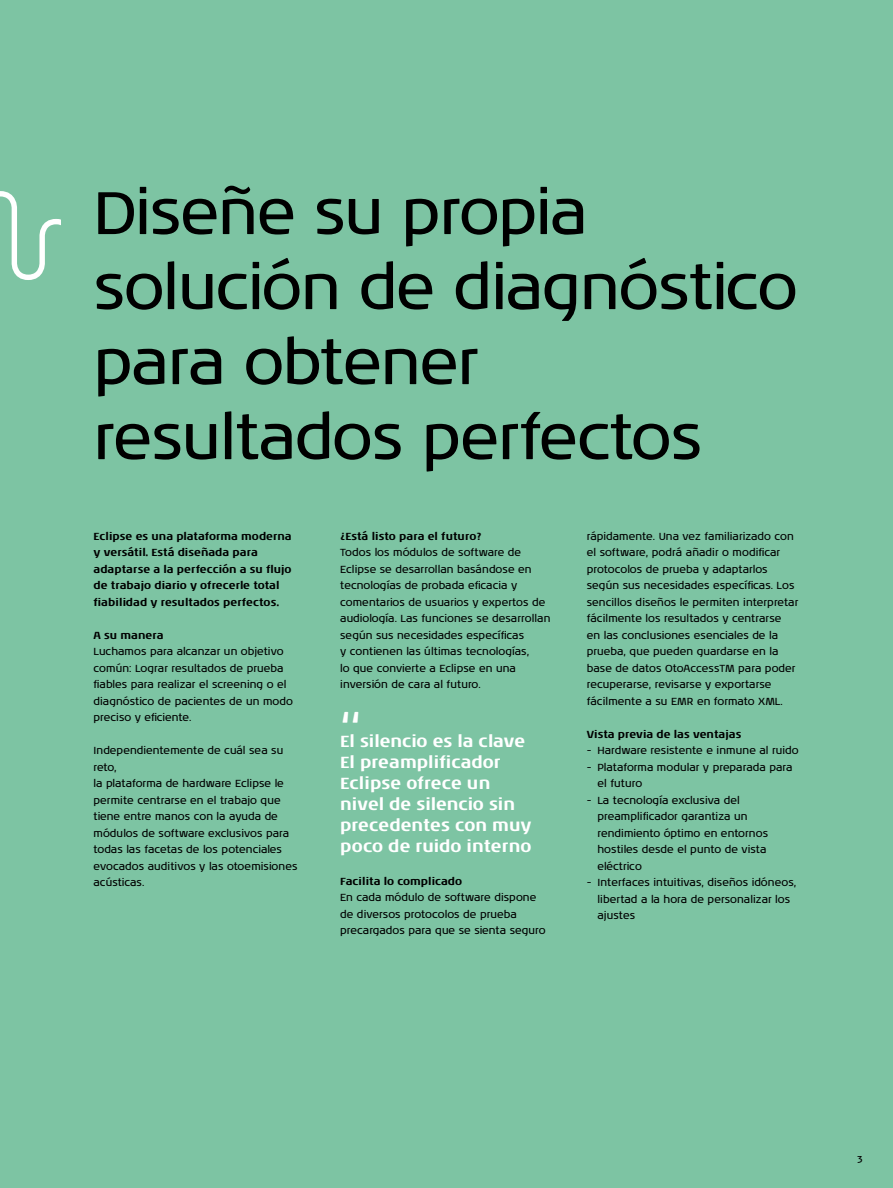
<style>
.page{position:relative;width:893px;height:1188px;background:#7dc4a3}
.page>*{position:absolute;margin:0;border:0;box-sizing:border-box;transform-origin:0 0}
.t1{font:61.5px/75px "Noa LT Pro";letter-spacing:-.02em;color:#000}
.t2{font:45px "Noa LT Pro";color:#fff}
.t3{font:700 16.5px/21px "Noa LT Pro";color:#fff}
.t4{font:10.5px/16.5px "Noa LT Pro";color:#000}
.t5{font:700 10.5px/16.5px "Noa LT Pro";color:#000}
</style>
<div class="page">
<svg style="left:0;top:191px;width:60px;height:89px"></svg>
<h1 class="t1" style="left:94px;top:173px;width:706px">Diseñe su propia solución de diagnóstico para obtener resultados perfectos</h1>
<p class="t5" style="left:94px;top:527px;width:200px">Eclipse es una plataforma moderna y versátil. Está diseñada para adaptarse a la perfección a su flujo de trabajo diario y ofrecerle total fiabilidad y resultados perfectos.</p>
<p class="t5" style="left:94px;top:626px;width:71px">A su manera</p>
<p class="t4" style="left:94px;top:643px;width:201px">Luchamos para alcanzar un objetivo común: Lograr resultados de prueba fiables para realizar el screening o el diagnóstico de pacientes de un modo preciso y eficiente.</p>
<p class="t4" style="left:94px;top:742px;width:205px">Independientemente de cuál sea su reto,<br>la plataforma de hardware Eclipse le permite centrarse en el trabajo que tiene entre manos con la ayuda de módulos de software exclusivos para todas las facetas de los potenciales evocados auditivos y las otoemisiones acústicas.</p>
<p class="t5" style="left:340px;top:527px;width:143px">¿Está listo para el futuro?</p>
<p class="t4" style="left:340px;top:544px;width:212px">Todos los módulos de software de Eclipse se desarrollan basándose en tecnologías de probada eficacia y comentarios de usuarios y expertos de audiología. Las funciones se desarrollan según sus necesidades específicas<br>y contienen las últimas tecnologías,<br>lo que convierte a Eclipse en una inversión de cara al futuro.</p>
<h2 class="t2" style="left:340px;top:701px;width:22px">“</h2>
<h3 class="t3" style="left:340px;top:729px;width:193px">El silencio es la clave<br>El preamplificador<br>Eclipse ofrece un nivel de silencio sin precedentes con muy poco de ruido interno</h3>
<p class="t5" style="left:340px;top:872px;width:123px">Facilita lo complicado</p>
<p class="t4" style="left:340px;top:889px;width:207px">En cada módulo de software dispone de diversos protocolos de prueba precargados para que se sienta seguro</p>
<p class="t4" style="left:587px;top:527px;width:213px">rápidamente. Una vez familiarizado con el software, podrá añadir o modificar protocolos de prueba y adaptarlos según sus necesidades específicas. Los sencillos diseños le permiten interpretar fácilmente los resultados y centrarse<br>en las conclusiones esenciales de la prueba, que pueden guardarse en la base de datos OtoAccessTM para poder recuperarse, revisarse y exportarse fácilmente a su EMR en formato XML.</p>
<p class="t5" style="left:587px;top:725px;width:156px">Vista previa de las ventajas</p>
<p class="t4" style="left:587px;top:742px;width:213px">- Hardware resistente e inmune al ruido</p>
<p class="t4" style="left:597px;top:758px;width:197px;text-indent:-11px">- Plataforma modular y preparada para el futuro</p>
<p class="t4" style="left:597px;top:791px;width:172px;text-indent:-11px">- La tecnología exclusiva del preamplificador garantiza un rendimiento óptimo en entornos hostiles desde el punto de vista eléctrico</p>
<p class="t4" style="left:597px;top:874px;width:200px;text-indent:-11px">- Interfaces intuitivas, diseños idóneos, libertad a la hora de personalizar los ajustes</p>
<p class="t4" style="left:857px;top:1150px;width:7px">3</p>
</div>
